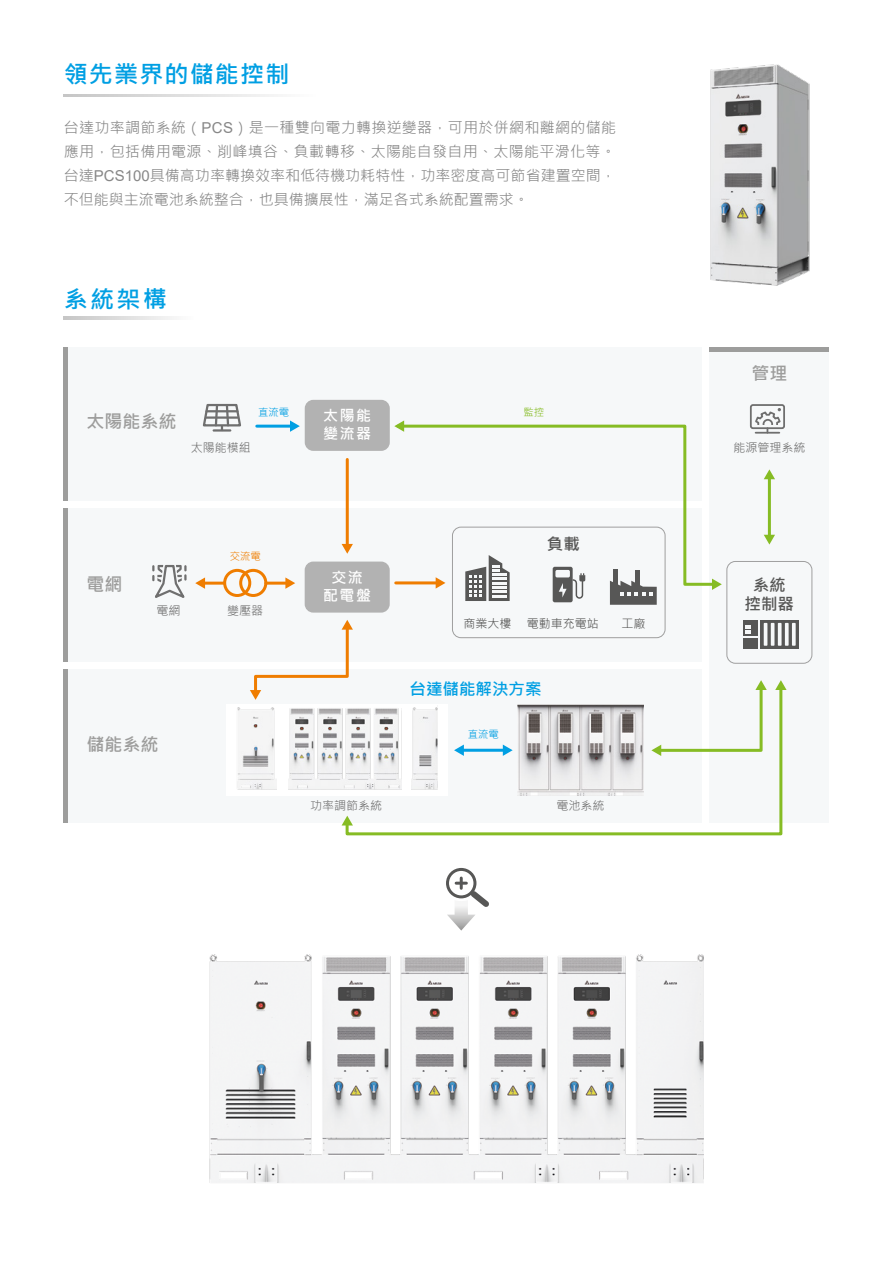
<style>
.page{position:relative;width:893px;height:1263px;background:#fff}
.page>*{position:absolute;margin:0;border:0;box-sizing:border-box;transform-origin:0 0}
.t1{font:700 24px "Microsoft Jheng Hei";letter-spacing:.05em;color:#009fe3}
.t2{font:700 18px "Microsoft Jheng Hei";color:#9d9d9c}
.t3{font:700 16.5px "Microsoft Jheng Hei";color:#009fe3}
.t4{font:700 16.5px/19.8px "Microsoft Jheng Hei";color:#575756;text-align:center}
.t5{font:15px/24px "Microsoft Jheng Hei";color:#878787;text-align:justify}
.t6{font:700 15px/18px "Microsoft Jheng Hei";letter-spacing:.1em;color:#fff}
.t7{font:12px "Microsoft Jheng Hei";color:#6f6f6f}
.t8{font:12px "Microsoft Jheng Hei";color:#575756}
.t9{font:10.35px "Microsoft Jheng Hei";color:#009fe3}
.t10{font:10.35px "Microsoft Jheng Hei";color:#ef7d00}
.t11{font:10.35px "Microsoft Jheng Hei";color:#86bc24}
.s1{font-family:"Arial"}
</style>
<div class="page">
<svg style="left:64px;top:95px;width:210px;height:2px"></svg>
<img style="left:710px;top:64px;width:100px;height:222px">
<div style="left:64px;top:669px;width:638px;height:153px;background:#f6f8f9"></div>
<div style="left:64px;top:508px;width:638px;height:153px;background:#f6f8f9"></div>
<div style="left:64px;top:347px;width:638px;height:153px;background:#f6f8f9"></div>
<div style="left:710px;top:347px;width:119px;height:475px;background:#f6f8f9"></div>
<hr style="left:64px;top:669px;width:4px;height:153px;background:#9d9d9c">
<hr style="left:64px;top:508px;width:4px;height:153px;background:#9d9d9c">
<hr style="left:64px;top:347px;width:4px;height:153px;background:#9d9d9c">
<hr style="left:710px;top:347px;width:119px;height:4px;background:#9d9d9c">
<hr style="left:768px;top:476px;width:3px;height:62px;background:#86bc24">
<svg style="left:764px;top:535px;width:11px;height:9px"></svg>
<svg style="left:764px;top:469px;width:11px;height:10px"></svg>
<svg style="left:395px;top:423px;width:318px;height:164px"></svg>
<svg style="left:712px;top:579px;width:10px;height:11px"></svg>
<svg style="left:394px;top:420px;width:10px;height:12px"></svg>
<hr style="left:346px;top:459px;width:3px;height:90px;background:#ef7d00">
<svg style="left:342px;top:544px;width:11px;height:10px"></svg>
<div style="left:750px;top:404px;width:35px;height:25px;border:2px solid #6f6f6f;border-radius:2px"></div>
<hr style="left:756px;top:432px;width:23px;height:2px;background:#6f6f6f">
<svg style="left:754px;top:408px;width:28px;height:25px"></svg>
<img style="left:209px;top:954px;width:495px;height:229px">
<div style="left:446px;top:868px;width:30px;height:30px;border:3px solid #575756;border-radius:50%"></div>
<svg style="left:447px;top:878px;width:42px;height:52px"></svg>
<svg style="left:203px;top:403px;width:38px;height:27px"></svg>
<hr style="left:214px;top:429px;width:16px;height:3px;background:#6f6f6f">
<hr style="left:257px;top:425px;width:36px;height:3px;background:#009fe3">
<svg style="left:290px;top:420px;width:10px;height:12px"></svg>
<div style="left:305px;top:400px;width:85px;height:51px;background:#b2b2b2;border-radius:9px"></div>
<svg style="left:64px;top:317px;width:108px;height:2px"></svg>
<hr style="left:203px;top:582px;width:22px;height:3px;background:#ef7d00">
<svg style="left:195px;top:577px;width:10px;height:12px"></svg>
<hr style="left:266px;top:582px;width:21px;height:3px;background:#ef7d00">
<svg style="left:285px;top:577px;width:10px;height:12px"></svg>
<div style="left:223px;top:569px;width:28px;height:28px;border:3px solid #ef7d00;border-radius:50%"></div>
<div style="left:239px;top:569px;width:28px;height:28px;border:3px solid #ef7d00;border-radius:50%"></div>
<svg style="left:152px;top:565px;width:35px;height:33px"></svg>
<div style="left:305px;top:562px;width:85px;height:51px;background:#b2b2b2;border-radius:9px"></div>
<div style="left:452px;top:527px;width:213px;height:111px;border:1px solid #9f9f9f;border-radius:9px"></div>
<hr style="left:613px;top:569px;width:4px;height:16px;background:#575756">
<div style="left:635px;top:570px;width:5px;height:15px;background:#575756"></div>
<svg style="left:610px;top:581px;width:47px;height:24px"></svg>
<div style="left:553px;top:567px;width:20px;height:35px;background:#575756;border-radius:2px"></div>
<div style="left:555px;top:570px;width:15px;height:7px;background:#f6f8f9;border-radius:2px"></div>
<svg style="left:573px;top:573px;width:12px;height:26px"></svg>
<svg style="left:559px;top:583px;width:8px;height:14px"></svg>
<svg style="left:465px;top:555px;width:45px;height:46px"></svg>
<hr style="left:396px;top:581px;width:41px;height:3px;background:#ef7d00">
<svg style="left:436px;top:577px;width:9px;height:12px"></svg>
<div style="left:227px;top:704px;width:221px;height:91px;background:#fff"></div>
<svg style="left:250px;top:620px;width:103px;height:80px"></svg>
<svg style="left:344px;top:682px;width:439px;height:154px"></svg>
<svg style="left:775px;top:680px;width:11px;height:10px"></svg>
<svg style="left:651px;top:680px;width:116px;height:76px"></svg>
<div style="left:726px;top:561px;width:86px;height:103px;border:1px solid #9f9f9f;border-radius:9px"></div>
<svg style="left:760px;top:620px;width:39px;height:29px"></svg>
<div style="left:743px;top:620px;width:15px;height:16px;background:#575756"></div>
<div style="left:743px;top:638px;width:15px;height:11px;background:#575756"></div>
<hr style="left:764px;top:623px;width:3px;height:23px;background:#f6f8f9">
<hr style="left:771px;top:623px;width:3px;height:23px;background:#f6f8f9">
<hr style="left:778px;top:623px;width:3px;height:23px;background:#f6f8f9">
<svg style="left:785px;top:623px;width:4px;height:23px"></svg>
<svg style="left:792px;top:623px;width:4px;height:23px"></svg>
<svg style="left:745px;top:626px;width:6px;height:8px"></svg>
<svg style="left:342px;top:816px;width:11px;height:9px"></svg>
<img style="left:237px;top:707px;width:39px;height:83px">
<img style="left:288px;top:706px;width:113px;height:89px">
<img style="left:411px;top:706px;width:26px;height:89px">
<h1 class="t1" style="left:64px;top:59px;width:227px">領先業界的儲能控制</h1>
<p class="t5" style="left:64px;top:115px;width:554px">台達功率調節系統（<span class="s1">PCS</span>）是一種雙向電力轉換逆變器，可用於併網和離網的儲能應用，包括備用電源、削峰填谷、負載轉移、太陽能自發自用、太陽能平滑化等。台達<span class="s1">PCS100</span>具備高功率轉換效率和低待機功耗特性，功率密度高可節省建置空間，不但能與主流電池系統整合，也具備擴展性，滿足各式系統配置需求。</p>
<h1 class="t1" style="left:64px;top:284px;width:105px">系統架構</h1>
<p class="t2" style="left:87px;top:410px;width:91px">太陽能系統</p>
<p class="t9" style="left:258px;top:405px;width:33px">直流電</p>
<p class="t6" style="left:323px;top:406px;width:49px">太陽能變流器</p>
<p class="t11" style="left:524px;top:405px;width:22px">監控</p>
<p class="t2" style="left:751px;top:362px;width:37px">管理</p>
<p class="t7" style="left:191px;top:440px;width:61px">太陽能模組</p>
<p class="t7" style="left:733px;top:440px;width:73px">能源管理系統</p>
<p class="t10" style="left:230px;top:550px;width:33px">交流電</p>
<p class="t4" style="left:547px;top:534px;width:34px">負載</p>
<p class="t2" style="left:87px;top:573px;width:37px">電網</p>
<p class="t7" style="left:157px;top:603px;width:25px">電網</p>
<p class="t7" style="left:227px;top:603px;width:37px">變壓器</p>
<p class="t2" style="left:87px;top:733px;width:73px">儲能系統</p>
<p class="t6" style="left:323px;top:568px;width:49px;text-align:center">交流配電盤</p>
<p class="t7" style="left:310px;top:798px;width:73px">功率調節系統</p>
<p class="t8" style="left:463px;top:616px;width:49px">商業大樓</p>
<p class="t8" style="left:527px;top:616px;width:73px">電動車充電站</p>
<p class="t8" style="left:621px;top:616px;width:25px">工廠</p>
<p class="t3" style="left:410px;top:678px;width:133px">台達儲能解決方案</p>
<p class="t9" style="left:468px;top:728px;width:33px">直流電</p>
<p class="t7" style="left:556px;top:798px;width:49px">電池系統</p>
<p class="t4" style="left:744px;top:575px;width:51px">系統控制器</p>
</div>
